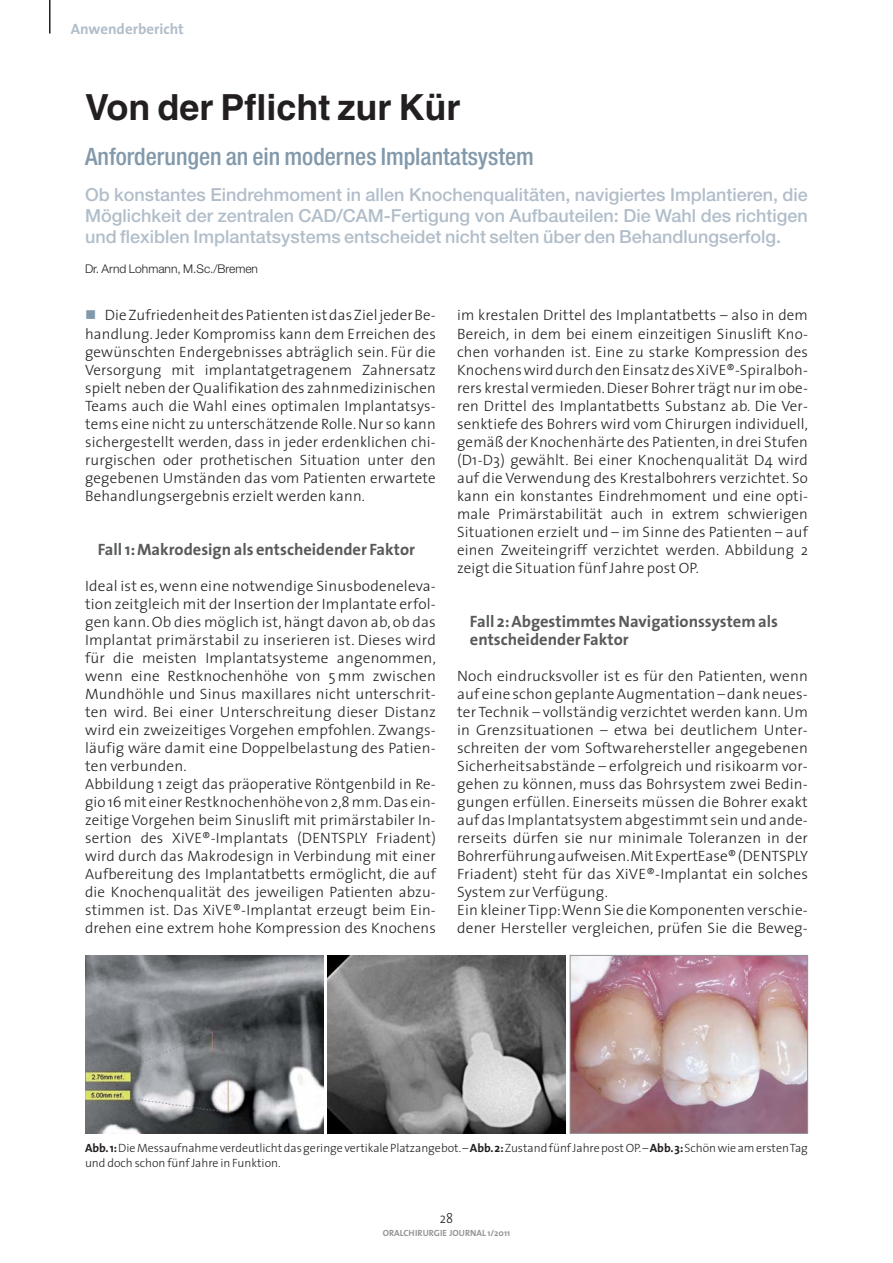
<style>
.page{position:relative;width:893px;height:1263px;background:#fff}
.page>*{position:absolute;margin:0;border:0;box-sizing:border-box;transform-origin:0 0}
.t1{font:700 36px "Helvetica";color:#231f20}
.t2{font:500 condensed 24px "Helvetica Neue";color:#8299ab}
.t3{font:500 18px/21px "Helvetica Neue";color:#b1beca;text-align:justify}
.t4{font:700 16.5px/18px "The Sans";color:#58595b}
.t5{font:300 15px/18px "The Sans";letter-spacing:.01em;color:#231f20;text-align:justify}
.t6{font:700 15px "The Sans";color:#b1beca}
.t7{font:300 14.25px "The Sans";color:#231f20;scale:.9 1}
.t8{font:300 12px/15px "The Sans";color:#231f20}
.t9{font:300 12px "Helvetica Neue";color:#231f20}
.t10{font:700 9px "The Sans";color:#939598}
.s1{color:#8299ab}
.s2{font-weight:700}
</style>
<div class="page">
<hr style="left:49px;top:0;width:2px;height:34px;background:#231f20">
<img style="left:85px;top:955px;width:238px;height:179px">
<img style="left:327px;top:955px;width:239px;height:179px">
<img style="left:572px;top:957px;width:234px;height:175px">
<div style="left:570px;top:955px;width:238px;height:179px;border:1px solid #939598"></div>
<p class="t6" style="left:71px;top:21px;width:115px">Anwenderbericht</p>
<h1 class="t1" style="left:85px;top:94px;width:377px">Von der Pflicht zur Kür</h1>
<h2 class="t2" style="left:85px;top:148px;width:450px">Anforderungen an ein modernes Implantatsystem</h2>
<p class="t3" style="left:85px;top:186px;width:724px">Ob konstantes Eindrehmoment in allen Knochenqualitäten, navigiertes Implantieren, die Möglichkeit der zentralen CAD/CAM-Fertigung von Aufbauteilen: Die Wahl des richtigen und flexiblen Implantatsystems entscheidet nicht selten über den Behandlungserfolg.</p>
<p class="t9" style="left:85px;top:264px;width:175px">Dr. Arnd Lohmann, M.Sc./Bremen</p>
<p class="t5" style="left:85px;top:308px;width:352px"><span class="s1">■</span> Die Zufriedenheit des Patienten ist das Ziel jeder Be&shy;handlung. Jeder Kompromiss kann dem Erreichen des gewünschten Endergebnisses abträglich sein. Für die Versorgung mit implantatgetragenem Zahnersatz spielt neben der Qualifikation des zahnmedizinischen Teams auch die Wahl eines optimalen Implantatsys&shy;tems eine nicht zu unterschätzende Rolle. Nur so kann sichergestellt werden, dass in jeder erdenklichen chi - rurgischen oder prothetischen Situation unter den gegebenen Umständen das vom Patienten erwartete Behandlungsergebnis erzielt werden kann.</p>
<p class="t4" style="left:98px;top:540px;width:319px">Fall 1: Makrodesign als entscheidender Faktor</p>
<p class="t5" style="left:85px;top:578px;width:352px;text-align:left">Ideal ist es, wenn eine notwendige Sinusbodeneleva&shy;tion zeitgleich mit der Insertion der Implantate erfol&shy;gen kann. Ob dies möglich ist, hängt davon ab, ob das Implantat primärstabil zu inserieren ist. Dieses wird für die meisten Implantatsysteme angenommen, wenn eine Restknochenhöhe von 5 mm zwischen Mundhöhle und Sinus maxillares nicht unterschrit&shy;ten wird. Bei einer Unterschreitung dieser Distanz wird ein zweizeitiges Vorgehen empfohlen. Zwangs&shy;läufig wäre damit eine Doppelbelastung des Patien&shy;ten verbunden.<br>Abbildung 1 zeigt das präoperative Röntgenbild in Re&shy;gio 16 mit einer Restknochenhöhe von 2,8 mm. Das ein&shy;zeitige Vorgehen beim Sinuslift mit primärstabiler In&shy;sertion des XiVE®-Implantats (DENTSPLY Friadent) wird durch das Makrodesign in Verbindung mit einer Aufbereitung des Implantatbetts ermöglicht, die auf die Knochenqualität des jeweiligen Patienten abzu&shy;stimmen ist. Das XiVE®-Implantat erzeugt beim Ein&shy;drehen eine extrem hohe Kompression des Knochens</p>
<p class="t5" style="left:457px;top:308px;width:352px">im krestalen Drittel des Implantatbetts – also in dem Bereich, in dem bei einem einzeitigen Sinuslift Kno&shy;chen vorhanden ist. Eine zu starke Kompression des Knochens wird durch den Einsatz des XiVE®-Spiralboh&shy;rers krestal vermieden. Dieser Bohrer trägt nur im obe&shy;ren Drittel des Implantatbetts Substanz ab. Die Ver&shy;senktiefe des Bohrers wird vom Chirurgen individuell, gemäß der Knochenhärte des Patienten, in drei Stufen (D1-D3) gewählt. Bei einer Knochenqualität D4 wird auf die Verwendung des Krestalbohrers verzichtet. So kann ein konstantes Eindrehmoment und eine opti&shy;male Primärstabilität auch in extrem schwierigen Situationen erzielt und – im Sinne des Patienten – auf einen Zweit eingriff verzichtet werden. Abbildung 2 zeigt die Situation fünf Jahre post OP.</p>
<p class="t4" style="left:470px;top:612px;width:310px">Fall 2: Abgestimmtes Navigationssystem als entscheidender Faktor</p>
<p class="t5" style="left:457px;top:668px;width:352px;text-align:left">Noch eindrucksvoller ist es für den Patienten, wenn auf eine schon geplante Augmentation – dank neues&shy;ter Technik – vollständig verzichtet werden kann. Um in Grenzsituationen – etwa bei deutlichem Unter&shy;schreiten der vom Softwarehersteller angegebenen Sicherheitsabstände – erfolgreich und risikoarm vor&shy;gehen zu können, muss das Bohrsystem zwei Bedin&shy;gungen erfüllen. Einerseits müssen die Bohrer exakt auf das Implantatsystem abgestimmt sein und ande&shy;rerseits dürfen sie nur minimale Toleranzen in der Bohrerführung aufweisen. Mit ExpertEase® (DENTSPLY Friadent) steht für das XiVE®-Implantat ein solches System zur Verfügung.<br>Ein kleiner Tipp: Wenn Sie die Komponenten verschie&shy;dener Hersteller vergleichen, prüfen Sie die Beweg-</p>
<p class="t8" style="left:85px;top:1141px;width:724px"><span class="s2">Abb. 1:</span> Die Messaufnahme verdeutlicht das geringe vertikale Platzangebot. –<span class="s2">Abb. 2:</span> Zustand fünf Jahre post OP. –<span class="s2">Abb. 3:</span> Schön wie am ersten Tag und doch schon fünf Jahre in Funktion.</p>
<p class="t7" style="left:440px;top:1212px;width:16px">28</p>
<p class="t10" style="left:383px;top:1228px;width:129px">ORALCHIRURGIE JOURNAL 1/2011</p>
</div>
